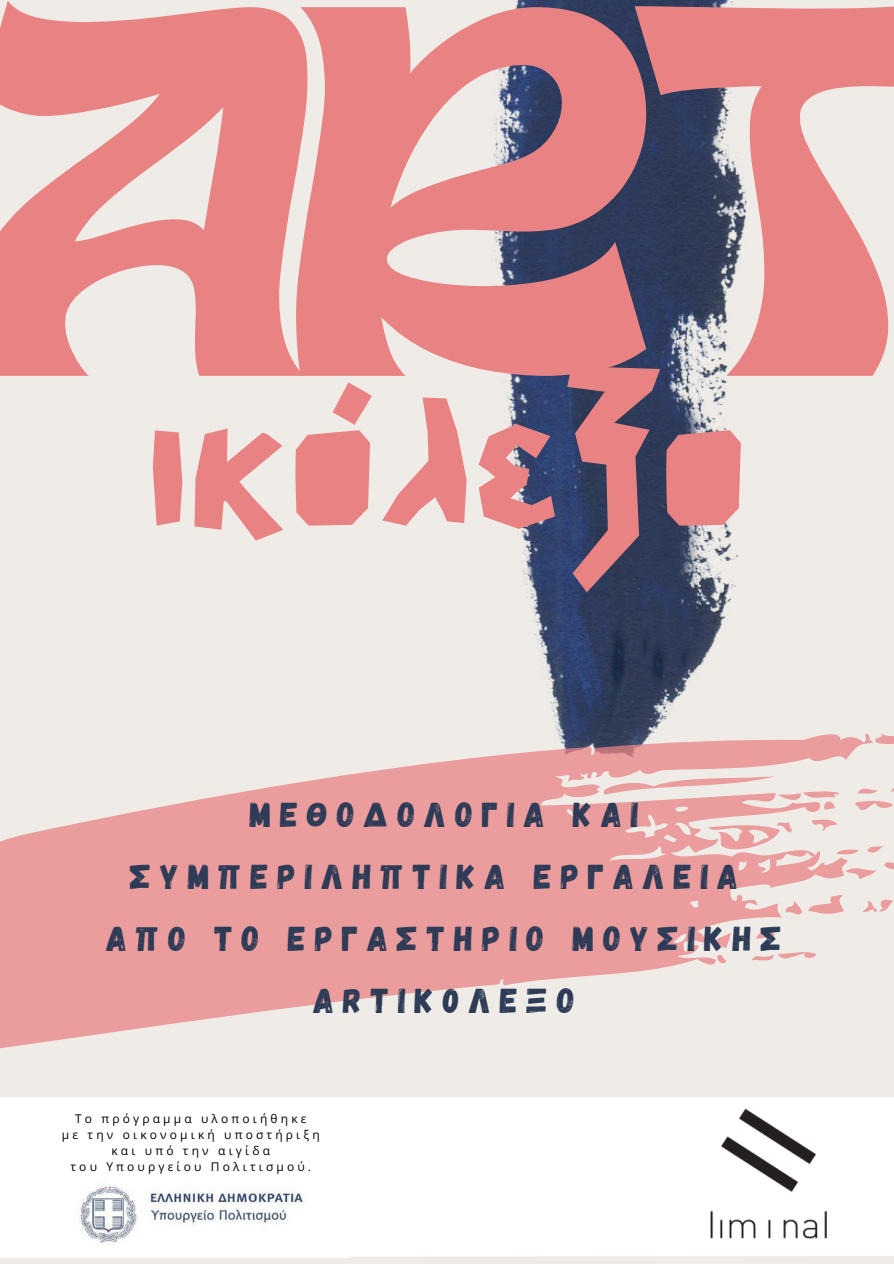
<style>
.page{position:relative;width:894px;height:1264px;background:#fff}
.page>*{position:absolute;margin:0;border:0;box-sizing:border-box;transform-origin:0 0}
.t1{font:499.95px "Sceageus";color:#e98383}
.t2{font:202.5px "NF PAGKAKI Full";color:#e98383}
.t3{font:34.5px/61.8px "Gagalin";letter-spacing:.26em;color:#2e3b56;text-align:center}
.t4{font:12px "Open Sans";letter-spacing:.26em;color:#000}
</style>
<div class="page">
<div style="left:0;top:0;width:893px;height:1263px;background:#efece8"></div>
<img style="left:492px;top:0;width:255px;height:733px">
<svg style="left:873px;top:733px;width:20px;height:11px"></svg>
<svg style="left:873px;top:788px;width:20px;height:20px"></svg>
<svg style="left:873px;top:846px;width:20px;height:27px"></svg>
<svg style="left:873px;top:899px;width:20px;height:13px"></svg>
<svg style="left:0;top:733px;width:873px;height:316px;fill:#ea9d9c"></svg>
<svg style="left:603px;top:776px;width:236px;height:33px"></svg>
<svg style="left:708px;top:818px;width:85px;height:36px"></svg>
<svg style="left:811px;top:817px;width:26px;height:14px"></svg>
<div style="left:0;top:1097px;width:893px;height:159px;background:#fff"></div>
<img style="left:683px;top:1097px;width:166px;height:159px">
<img style="left:0;top:1167px;width:349px;height:90px">
<h1 class="t1" style="left:-21px;top:1px;width:1008px">ART</h1>
<p class="t2" style="left:147px;top:337px;width:601px">ικόλεξο</p>
<p class="t3" style="left:107px;top:782px;width:676px">ΜεθοδολογIα και συμπεριληπτικA εργαλεiα απo το εργαστhριο ΜΟΥΣΙΚΗΣ<br>ARTικ0λεξο</p>
<h2 class="t4" style="left:75px;top:1110px;width:233px">Το πρόγραμμα υλοποιήθηκε</h2>
<p class="t4" style="left:62px;top:1126px;width:259px">με την οικονομική υποστήριξη</p>
<h3 class="t4" style="left:111px;top:1142px;width:160px">και υπό την αιγίδα</h3>
<p class="t4" style="left:70px;top:1158px;width:242px">του Υπουργείου Πολιτισμού.</p>
</div>
